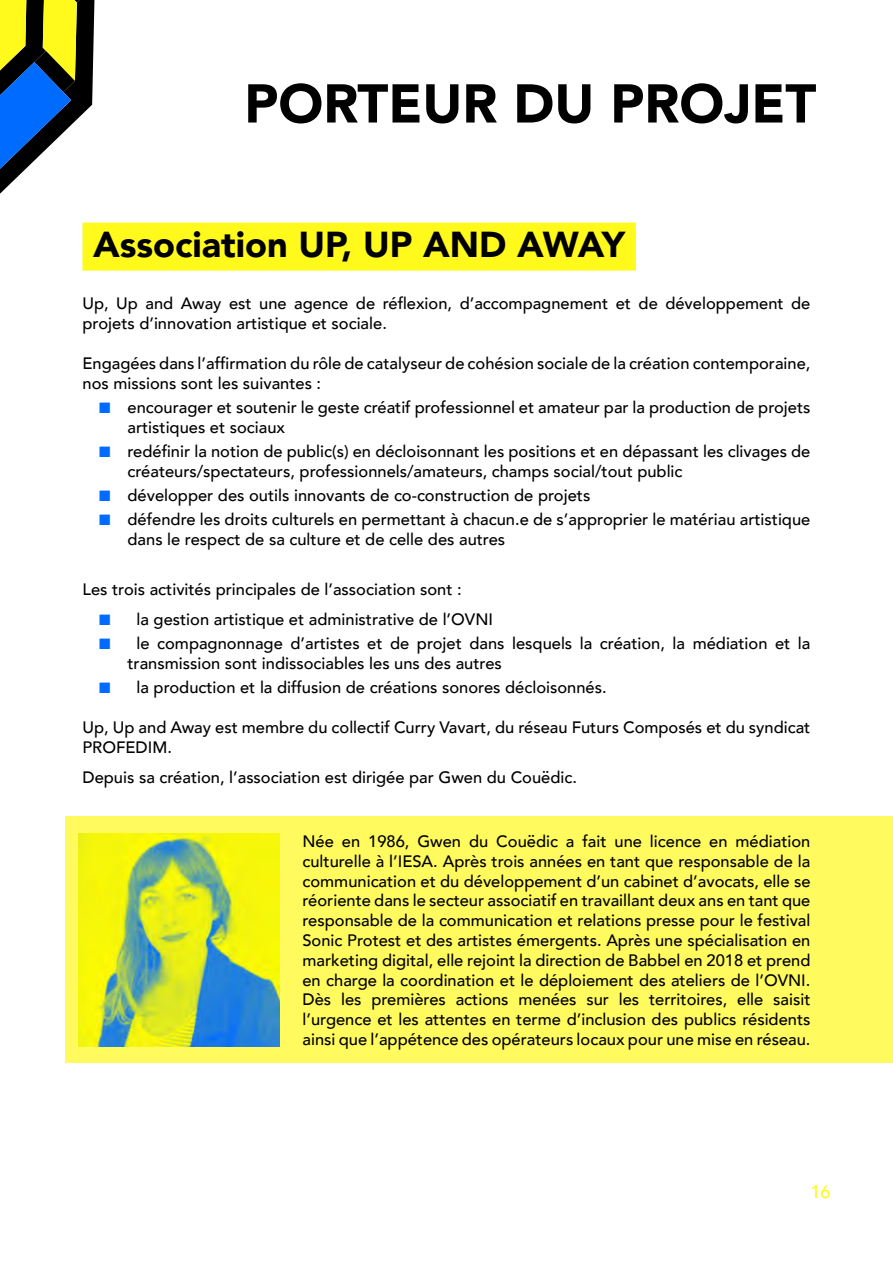
<style>
.page{position:relative;width:893px;height:1263px;background:#fff}
.page>*{position:absolute;margin:0;border:0;box-sizing:border-box;transform-origin:0 0}
.t1{font:900 54px "Avenir";color:#000}
.t2{font:900 36px "Avenir";color:#000}
.t3{font:500 18px "Avenir";color:#fffa1b}
.t4{font:500 16.5px/19.8px "Avenir";color:#000}
.s1{color:#006cff}
</style>
<div class="page">
<div style="left:65px;top:817px;width:828px;height:246px;background:#fffb5f"></div>
<div style="left:82px;top:223px;width:554px;height:48px;background:#fffa1b"></div>
<svg style="left:0;top:0;width:94px;height:194px"></svg>
<img style="left:78px;top:833px;width:201px;height:213px">
<h1 class="t1" style="left:244px;top:57px;width:573px">PORTEUR DU PROJET</h1>
<h2 class="t2" style="left:93px;top:214px;width:534px">Association UP, UP AND AWAY</h2>
<p class="t4" style="left:82px;top:293px;width:729px">Up, Up and Away est une agence de réflexion, d’accompagnement et de développement de projets d’innovation artistique et sociale.</p>
<p class="t4" style="left:82px;top:352px;width:729px">Engagées dans l’affirmation du rôle de catalyseur de cohésion sociale de la création contemporaine, nos missions sont les suivantes :</p>
<p class="t4" style="left:128px;top:396px;width:684px;text-indent:-29px"><span class="s1">■</span> encourager et soutenir le geste créatif professionnel et amateur par la production de projets artistiques et sociaux</p>
<p class="t4" style="left:128px;top:440px;width:684px;text-indent:-29px"><span class="s1">■</span> redéfinir la notion de public(s) en décloisonnant les positions et en dépassant les clivages de créateurs/spectateurs, professionnels/amateurs, champs social/tout public</p>
<p class="t4" style="left:99px;top:484px;width:493px"><span class="s1">■</span> développer des outils innovants de co-construction de projets</p>
<p class="t4" style="left:128px;top:509px;width:684px;text-indent:-29px"><span class="s1">■</span> défendre les droits culturels en permettant à chacun.e de s’approprier le matériau artistique dans le respect de sa culture et de celle des autres</p>
<p class="t4" style="left:83px;top:579px;width:381px">Les trois activités principales de l’association sont :</p>
<p class="t4" style="left:99px;top:608px;width:396px"><span class="s1">■</span> la gestion artistique et administrative de l’OVNI</p>
<p class="t4" style="left:128px;top:633px;width:684px;text-indent:-29px"><span class="s1">■</span> le compagnonnage d’artistes et de projet dans lesquels la création, la médiation et la transmission sont indissociables les uns des autres</p>
<p class="t4" style="left:99px;top:677px;width:509px"><span class="s1">■</span> la production et la diffusion de créations sonores décloisonnés.</p>
<p class="t4" style="left:82px;top:716px;width:729px">Up, Up and Away est membre du collectif Curry Vavart, du réseau Futurs Composés et du syndicat<br>PROFEDIM.</p>
<p class="t4" style="left:82px;top:766px;width:496px">Depuis sa création, l’association est dirigée par Gwen du Couëdic.</p>
<p class="t4" style="left:302px;top:830px;width:510px;text-align:justify">Née en 1986, Gwen du Couëdic a fait une licence en médiation culturelle à l’IESA. Après trois années en tant que responsable de la communication et du développement d’un cabinet d’avocats, elle se réoriente dans le secteur associatif en travaillant deux ans en tant que responsable de la communication et relations presse pour le festival Sonic Protest et des artistes émergents. Après une spécialisation en marketing digital, elle rejoint la direction de Babbel en 2018 et prend en charge la coordination et le déploiement des ateliers de l’OVNI.<br>Dès les premières actions menées sur les territoires, elle saisit l’urgence et les attentes en terme d’inclusion des publics résidents ainsi que l’appétence des opérateurs locaux pour une mise en réseau.</p>
<p class="t3" style="left:810px;top:1177px;width:22px">16</p>
</div>
